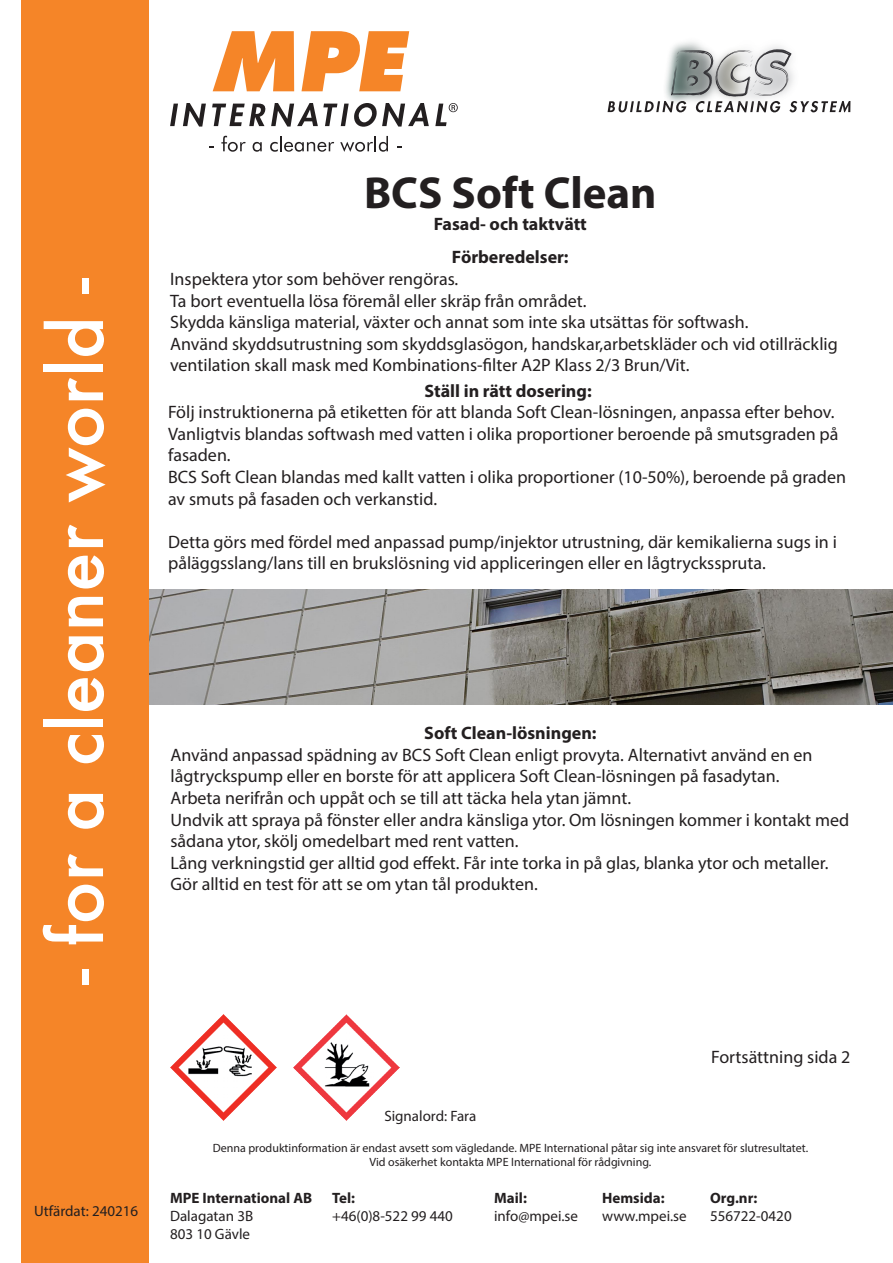
<style>
.page{position:relative;width:893px;height:1263px;background:#fff}
.page>*{position:absolute;margin:0;border:0;box-sizing:border-box;transform-origin:0 0}
.t1{font:500 72px "Futura";color:#fff}
.t2{font:700 45px "Myriad Pro";color:#231f20}
.t3{font:18px/21.6px "Myriad Pro";color:#231f20}
.t4{font:700 18px "Myriad Pro";color:#231f20}
.t5{font:15px "Myriad Pro";color:#231f20}
.t6{font:700 15px "Myriad Pro";color:#231f20}
.t7{font:12px "Myriad Pro";color:#231f20}
</style>
<div class="page">
<img style="left:149px;top:590px;width:744px;height:114px">
<div style="left:21px;top:0;width:128px;height:1262px;background:#f58528"></div>
<svg style="left:213px;top:31px;width:81px;height:60px"></svg>
<svg style="left:301px;top:31px;width:108px;height:60px"></svg>
<svg style="left:170px;top:103px;width:36px;height:24px"></svg>
<svg style="left:212px;top:103px;width:217px;height:24px"></svg>
<svg style="left:221px;top:136px;width:25px;height:16px"></svg>
<svg style="left:253px;top:142px;width:9px;height:10px"></svg>
<svg style="left:270px;top:136px;width:64px;height:16px"></svg>
<svg style="left:340px;top:136px;width:48px;height:16px"></svg>
<svg style="left:435px;top:103px;width:23px;height:23px"></svg>
<img style="left:656px;top:42px;width:157px;height:71px">
<svg style="left:608px;top:49px;width:242px;height:63px"></svg>
<img style="left:170px;top:1014px;width:107px;height:107px">
<img style="left:293px;top:1014px;width:106px;height:107px">
<p class="t1" style="left:27px;top:985px;width:708px;rotate:-90deg">- for a cleaner world -</p>
<p class="t5" style="left:34px;top:1201px;width:106px">Utfärdat: 240216</p>
<p class="t2" style="left:364px;top:164px;width:294px">BCS Soft Clean</p>
<p class="t4" style="left:434px;top:212px;width:155px">Fasad- och taktvätt</p>
<p class="t4" style="left:452px;top:246px;width:118px">Förberedelser:</p>
<p class="t3" style="left:170px;top:268px;width:290px">Inspektera ytor som behöver rengöras.</p>
<p class="t3" style="left:170px;top:289px;width:418px">Ta bort eventuella lösa föremål eller skräp från området.</p>
<p class="t3" style="left:170px;top:311px;width:580px">Skydda känsliga material, växter och annat som inte ska utsättas för softwash.</p>
<p class="t3" style="left:170px;top:333px;width:669px">Använd skyddsutrustning som skyddsglasögon, handskar,arbetskläder och vid otillräcklig ventilation skall mask med Kombinations-filter A2P Klass 2/3 Brun/Vit.</p>
<p class="t4" style="left:424px;top:379px;width:169px">Ställ in rätt dosering:</p>
<p class="t3" style="left:168px;top:401px;width:672px">Följ instruktionerna på etiketten för att blanda Soft Clean-lösningen, anpassa efter behov.<br>Vanligtvis blandas softwash med vatten i olika proportioner beroende på smutsgraden på fasaden.</p>
<p class="t3" style="left:168px;top:466px;width:679px">BCS Soft Clean blandas med kallt vatten i olika proportioner (10-50%), beroende på graden av smuts på fasaden och verkanstid.</p>
<p class="t3" style="left:168px;top:531px;width:670px">Detta görs med fördel med anpassad pump/injektor utrustning, där kemikalierna sugs in i påläggsslang/lans till en brukslösning vid appliceringen eller en lågtrycksspruta.</p>
<p class="t4" style="left:424px;top:721px;width:174px">Soft Clean-lösningen:</p>
<p class="t3" style="left:170px;top:744px;width:644px">Använd anpassad spädning av BCS Soft Clean enligt provyta. Alternativt använd en en</p>
<p class="t3" style="left:170px;top:765px;width:610px">lågtryckspump eller en borste för att applicera Soft Clean-lösningen på fasadytan.</p>
<p class="t3" style="left:170px;top:787px;width:462px">Arbeta nerifrån och uppåt och se till att täcka hela ytan jämnt.</p>
<p class="t3" style="left:170px;top:808px;width:680px">Undvik att spraya på fönster eller andra känsliga ytor. Om lösningen kommer i kontakt med sådana ytor, skölj omedelbart med rent vatten.</p>
<p class="t3" style="left:170px;top:852px;width:660px">Lång verkningstid ger alltid god effekt. Får inte torka in på glas, blanka ytor och metaller.<br>Gör alltid en test för att se om ytan tål produkten.</p>
<p class="t5" style="left:384px;top:1106px;width:93px">Signalord: Fara</p>
<p class="t3" style="left:711px;top:1046px;width:141px">Fortsättning sida 2</p>
<p class="t7" style="left:213px;top:1140px;width:597px">Denna produktinformation är endast avsett som vägledande. MPE International påtar sig inte ansvaret för slutresultatet.</p>
<p class="t7" style="left:370px;top:1155px;width:283px">Vid osäkerhet kontakta MPE International för rådgivning.</p>
<p class="t6" style="left:170px;top:1188px;width:144px">MPE International AB</p>
<p class="t6" style="left:332px;top:1188px;width:24px">Tel:</p>
<p class="t6" style="left:494px;top:1188px;width:34px">Mail:</p>
<p class="t6" style="left:602px;top:1188px;width:64px">Hemsida:</p>
<p class="t6" style="left:710px;top:1188px;width:49px">Org.nr:</p>
<p class="t5" style="left:170px;top:1206px;width:85px">Dalagatan 3B</p>
<p class="t5" style="left:332px;top:1206px;width:122px">+46(0)8-522 99 440</p>
<p class="t5" style="left:494px;top:1206px;width:85px">info@mpei.se</p>
<p class="t5" style="left:602px;top:1206px;width:86px">www.mpei.se</p>
<p class="t5" style="left:710px;top:1206px;width:83px">556722-0420</p>
<p class="t5" style="left:170px;top:1224px;width:82px">803 10 Gävle</p>
</div>
